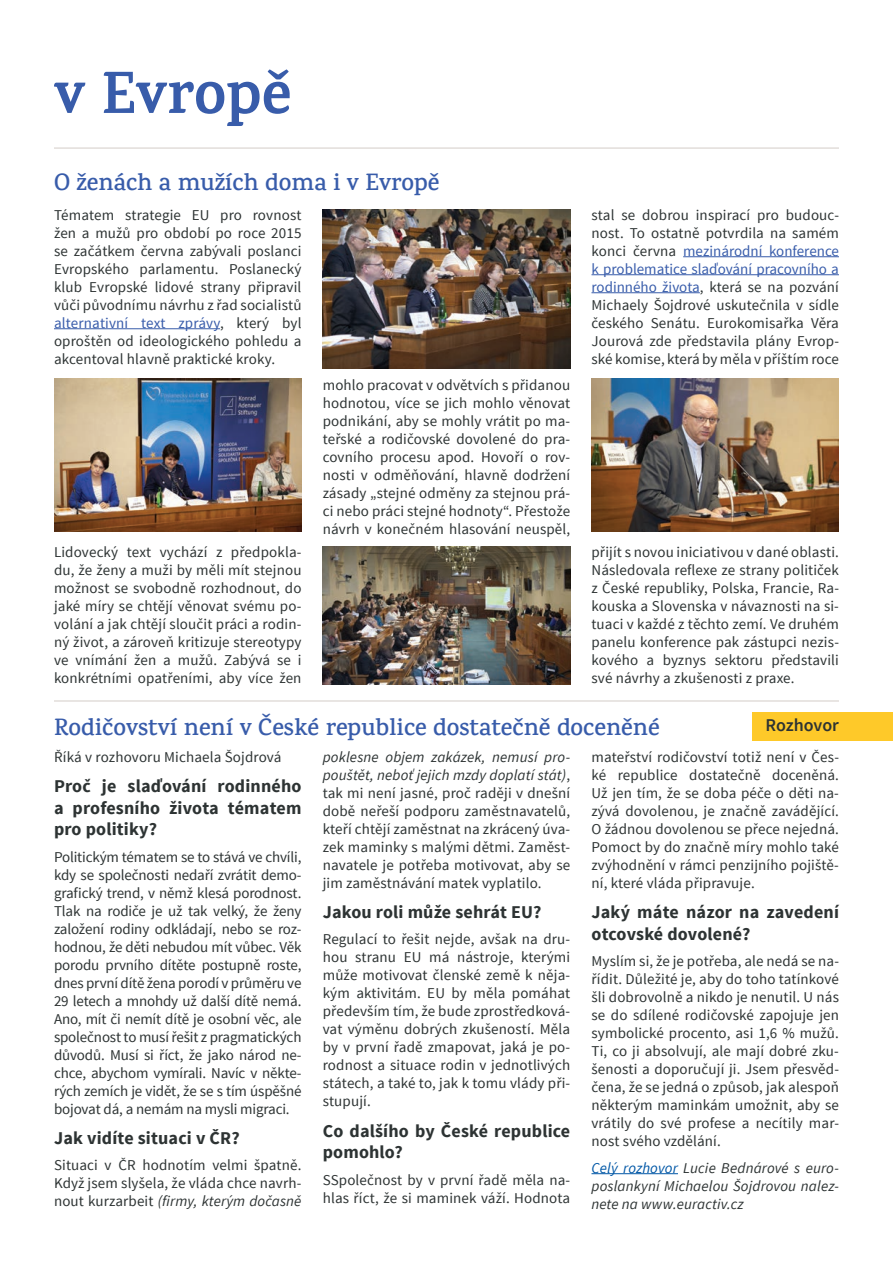
<style>
.page{position:relative;width:893px;height:1263px;background:#fff}
.page>*{position:absolute;margin:0;border:0;box-sizing:border-box;transform-origin:0 0}
.t1{font:700 60px "Karma";color:#385caa}
.t2{font:600 24px "Karma";color:#385caa}
.t3{font:700 18px/21.6px "Source Sans Pro";letter-spacing:.01em;color:#2d3333}
.t4{font:600 18px "Source Sans Pro";letter-spacing:-.005em;color:#2d3333}
.t5{font:15px/18px "Source Sans Pro";letter-spacing:.01em;color:#2d3333;text-align:justify}
.t6{font:italic 15px/18px "Source Sans Pro";letter-spacing:.01em;color:#2d3333;text-align:justify}
.s1{color:#385caa}
.s2{font-style:italic}
.s3{color:#0157a6}
</style>
<div class="page">
<hr style="left:54px;top:328px;width:166px;height:1px;background:#385caa">
<hr style="left:54px;top:700px;width:785px;height:2px;background:#e2ddda">
<hr style="left:54px;top:147px;width:785px;height:2px;background:#e2ddda">
<hr style="left:591px;top:1173px;width:87px;height:1px;background:#0157a6">
<hr style="left:683px;top:256px;width:156px;height:1px;background:#385caa">
<hr style="left:591px;top:274px;width:248px;height:1px;background:#385caa">
<hr style="left:591px;top:292px;width:109px;height:1px;background:#385caa">
<img style="left:54px;top:379px;width:247px;height:152px">
<img style="left:323px;top:209px;width:247px;height:159px">
<img style="left:323px;top:546px;width:247px;height:139px">
<img style="left:591px;top:379px;width:248px;height:152px">
<div style="left:753px;top:712px;width:140px;height:28px;background:#fec929"></div>
<h1 class="t1" style="left:54px;top:57px;width:239px">v Evropě</h1>
<h2 class="t2" style="left:54px;top:167px;width:387px">O ženách a mužích doma i v Evropě</h2>
<p class="t5" style="left:54px;top:206px;width:249px">Tématem strategie EU pro rovnost žen a mužů pro období po roce 2015 se začátkem června zabývali poslanci Evropského parlamentu. Poslanecký klub Evropské lidové strany připravil vůči původnímu návrhu z řad socialistů <span class="s1">alternativní text zprávy</span>, který byl oproštěn od ideologického pohledu a akcentoval hlavně praktické kroky.</p>
<p class="t5" style="left:323px;top:376px;width:249px">mohlo pracovat v odvětvích s přidanou hodnotou, více se jich mohlo věnovat podnikání, aby se mohly vrátit po ma&shy;teřské a rodičovské dovolené do pra&shy;covního procesu apod. Hovoří o rov&shy;nosti v odměňování, hlavně dodržení zásady „stejné odměny za stejnou prá&shy;ci nebo práci stejné hodnoty“. Přestože návrh v konečném hlasování neuspěl,</p>
<p class="t5" style="left:591px;top:206px;width:249px">stal se dobrou inspirací pro budouc&shy;nost. To ostatně potvrdila na samém konci června <span class="s1">mezinárodní konference k problematice slaďování pracovního a rodinného života</span>, která se na pozvání Michaely Šojdrové uskutečnila v sídle českého Senátu. Eurokomisařka Věra Jourová zde představila plány Evrop&shy;ské komise, která by měla v příštím roce</p>
<p class="t5" style="left:54px;top:543px;width:249px">Lidovecký text vychází z předpokla&shy;du, že ženy a muži by měli mít stejnou možnost se svobodně rozhodnout, do jaké míry se chtějí věnovat svému po&shy;volání a jak chtějí sloučit práci a rodin&shy;ný život, a zároveň kritizuje stereotypy ve vnímání žen a mužů. Zabývá se i konkrétními opatřeními, aby více žen</p>
<p class="t5" style="left:591px;top:543px;width:249px">přijít s novou iniciativou v dané oblasti.<br>Následovala reflexe ze strany političek z České republiky, Polska, Francie, Ra&shy;kouska a Slovenska v návaznosti na si&shy;tuaci v každé z těchto zemí. Ve druhém panelu konference pak zástupci nezis&shy;kového a byznys sektoru představili své návrhy a zkušenosti z praxe.</p>
<p class="t4" style="left:765px;top:714px;width:75px">Rozhovor</p>
<h2 class="t2" style="left:54px;top:713px;width:607px">Rodičovství není v České republice dostatečně doceněné</h2>
<p class="t5" style="left:54px;top:748px;width:229px">Říká v rozhovoru Michaela Šojdrová</p>
<p class="t3" style="left:54px;top:776px;width:249px;text-align:justify">Proč je slaďování rodinného a profesního života tématem pro politiky?</p>
<p class="t5" style="left:54px;top:848px;width:249px">Politickým tématem se to stává ve chvíli, kdy se společnosti nedaří zvrátit demo&shy;grafický trend, v němž klesá porodnost.<br>Tlak na rodiče je už tak velký, že ženy založení rodiny odkládají, nebo se roz&shy;hodnou, že děti nebudou mít vůbec. Věk porodu prvního dítěte postupně roste, dnes první dítě žena porodí v průměru ve 29 letech a mnohdy už další dítě nemá.<br>Ano, mít či nemít dítě je osobní věc, ale společnost to musí řešit z pragmatických důvodů. Musí si říct, že jako národ ne&shy;chce, abychom vymírali. Navíc v někte&shy;rých zemích je vidět, že se s tím úspěšné bojovat dá, a nemám na mysli migraci.</p>
<p class="t3" style="left:54px;top:1128px;width:187px">Jak vidíte situaci v ČR?</p>
<p class="t5" style="left:54px;top:1156px;width:249px">Situaci v ČR hodnotím velmi špatně.<br>Když jsem slyšela, že vláda chce navrh&shy;nout kurzarbeit <span class="s2">(firmy, kterým dočasně</span></p>
<p class="t5" style="left:591px;top:748px;width:249px">mateřství rodičovství totiž není v Čes&shy;ké republice dostatečně doceněná.<br>Už jen tím, že se doba péče o děti na&shy;zývá dovolenou, je značně zavádějící.<br>O žádnou dovolenou se přece nejedná.<br>Pomoct by do značně míry mohlo také zvýhodnění v rámci penzijního pojiště&shy;ní, které vláda připravuje.</p>
<p class="t3" style="left:591px;top:902px;width:249px">Jaký máte názor na zavedení otcovské dovolené?</p>
<p class="t5" style="left:591px;top:952px;width:249px">Myslím si, že je potřeba, ale nedá se na&shy;řídit. Důležité je, aby do toho tatínkové šli dobrovolně a nikdo je nenutil. U nás se do sdílené rodičovské zapojuje jen symbolické procento, asi 1,6 % mužů.<br>Ti, co ji absolvují, ale mají dobré zku&shy;šenosti a doporučují ji. Jsem přesvěd&shy;čena, že se jedná o způsob, jak alespoň některým maminkám umožnit, aby se vrátily do své profese a necítily mar&shy;nost svého vzdělání.</p>
<p class="t6" style="left:591px;top:1158px;width:249px"><span class="s3">Celý rozhovor</span> Lucie Bednárové s euro&shy;poslankyní Michaelou Šojdrovou nalez&shy;nete na www.euractiv.cz</p>
<p class="t5" style="left:323px;top:748px;width:249px"><span class="s2">poklesne objem zakázek, nemusí pro&shy;pouštět, neboť jejich mzdy doplatí stát)</span>, tak mi není jasné, proč raději v dnešní době neřeší podporu zaměstnavatelů, kteří chtějí zaměstnat na zkrácený úva&shy;zek maminky s malými dětmi. Zaměst&shy;navatele je potřeba motivovat, aby se jim zaměstnávání matek vyplatilo.</p>
<p class="t3" style="left:323px;top:902px;width:220px">Jakou roli může sehrát EU?</p>
<p class="t5" style="left:323px;top:931px;width:249px">Regulací to řešit nejde, avšak na dru&shy;hou stranu EU má nástroje, kterými může motivovat členské země k něja&shy;kým aktivitám. EU by měla pomáhat především tím, že bude zprostředková&shy;vat výměnu dobrých zkušeností. Měla by v první řadě zmapovat, jaká je po&shy;rodnost a situace rodin v jednotlivých státech, a také to, jak k tomu vlády při&shy;stupují.</p>
<p class="t3" style="left:323px;top:1120px;width:249px">Co dalšího by České republice pomohlo?</p>
<p class="t5" style="left:323px;top:1171px;width:249px">SSpolečnost by v první řadě měla na&shy;hlas říct, že si maminek váží. Hodnota</p>
</div>
